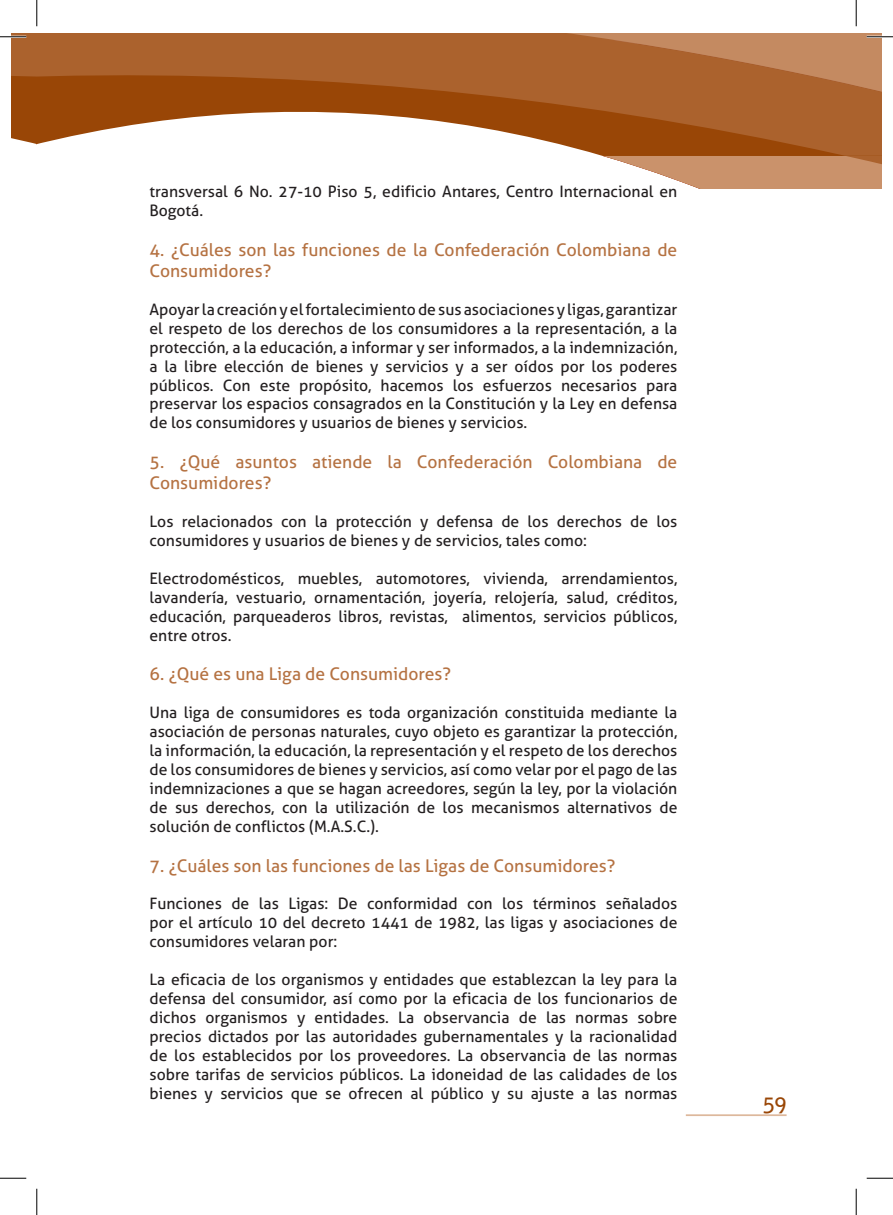
<style>
.page{position:relative;width:893px;height:1215px;background:#fff}
.page>*{position:absolute;margin:0;border:0;box-sizing:border-box;transform-origin:0 0}
.t1{font:700 21px "Bell Gothic Std";color:#994606}
.t2{font:17.5px/21px "Aller";color:#b57242}
.t3{font:15.75px/18.9px "Aller";color:#231f20;text-align:justify}
</style>
<div class="page">
<svg style="left:37px;top:33px;width:843px;height:123px"></svg>
<svg style="left:602px;top:155px;width:278px;height:33px"></svg>
<hr style="left:685px;top:1114px;width:101px;height:2px;background:#ddb89c">
<svg style="left:0;top:33px;width:37px;height:112px"></svg>
<svg style="left:516px;top:33px;width:376px;height:81px;background:#b3703f"></svg>
<svg style="left:0;top:1177px;width:26px;height:1px"></svg>
<svg style="left:866px;top:1177px;width:26px;height:1px"></svg>
<svg style="left:36px;top:0;width:1px;height:26px"></svg>
<svg style="left:36px;top:1188px;width:1px;height:26px"></svg>
<svg style="left:855px;top:0;width:1px;height:26px"></svg>
<svg style="left:855px;top:1188px;width:1px;height:26px"></svg>
<p class="t3" style="left:149px;top:182px;width:529px">transversal 6 No. 27-10 Piso 5, edificio Antares, Centro Internacional en<br>Bogotá.</p>
<p class="t2" style="left:149px;top:239px;width:529px">4. ¿Cuáles son las funciones de la Confederación Colombiana de<br>Consumidores?</p>
<p class="t3" style="left:149px;top:300px;width:529px">Apoyar la creación y el fortalecimiento de sus asociaciones y ligas, garantizar el respeto de los derechos de los consumidores a la representación, a la protección, a la educación, a informar y ser informados, a la indemnización, a la libre elección de bienes y servicios y a ser oídos por los poderes públicos. Con este propósito, hacemos los esfuerzos necesarios para preservar los espacios consagrados en la Constitución y la Ley en defensa de los consumidores y usuarios de bienes y servicios.</p>
<p class="t2" style="left:149px;top:451px;width:529px">5. ¿Qué asuntos atiende la Confederación Colombiana de<br>Consumidores?</p>
<p class="t3" style="left:149px;top:512px;width:529px">Los relacionados con la protección y defensa de los derechos de los consumidores y usuarios de bienes y de servicios, tales como:</p>
<p class="t3" style="left:149px;top:569px;width:529px">Electrodomésticos, muebles, automotores, vivienda, arrendamientos, lavandería, vestuario, ornamentación, joyería, relojería, salud, créditos, educación, parqueaderos libros, revistas, alimentos, servicios públicos, entre otros.</p>
<p class="t2" style="left:149px;top:663px;width:303px">6. ¿Qué es una Liga de Consumidores?</p>
<p class="t3" style="left:149px;top:703px;width:529px">Una liga de consumidores es toda organización constituida mediante la asociación de personas naturales, cuyo objeto es garantizar la protección, la información, la educación, la representación y el respeto de los derechos de los consumidores de bienes y servicios, así como velar por el pago de las indemnizaciones a que se hagan acreedores, según la ley, por la violación de sus derechos, con la utilización de los mecanismos alternativos de solución de conflictos (M.A.S.C.).</p>
<p class="t2" style="left:149px;top:855px;width:467px">7. ¿Cuáles son las funciones de las Ligas de Consumidores?</p>
<p class="t3" style="left:149px;top:894px;width:529px">Funciones de las Ligas: De conformidad con los términos señalados por el artículo 10 del decreto 1441 de 1982, las ligas y asociaciones de consumidores velaran por:</p>
<p class="t3" style="left:149px;top:970px;width:529px">La eficacia de los organismos y entidades que establezcan la ley para la defensa del consumidor, así como por la eficacia de los funcionarios de dichos organismos y entidades. La observancia de las normas sobre precios dictados por las autoridades gubernamentales y la racionalidad de los establecidos por los proveedores. La observancia de las normas sobre tarifas de servicios públicos. La idoneidad de las calidades de los bienes y servicios que se ofrecen al público y su ajuste a las normas</p>
<h1 class="t1" style="left:762px;top:1092px;width:25px">59</h1>
</div>
